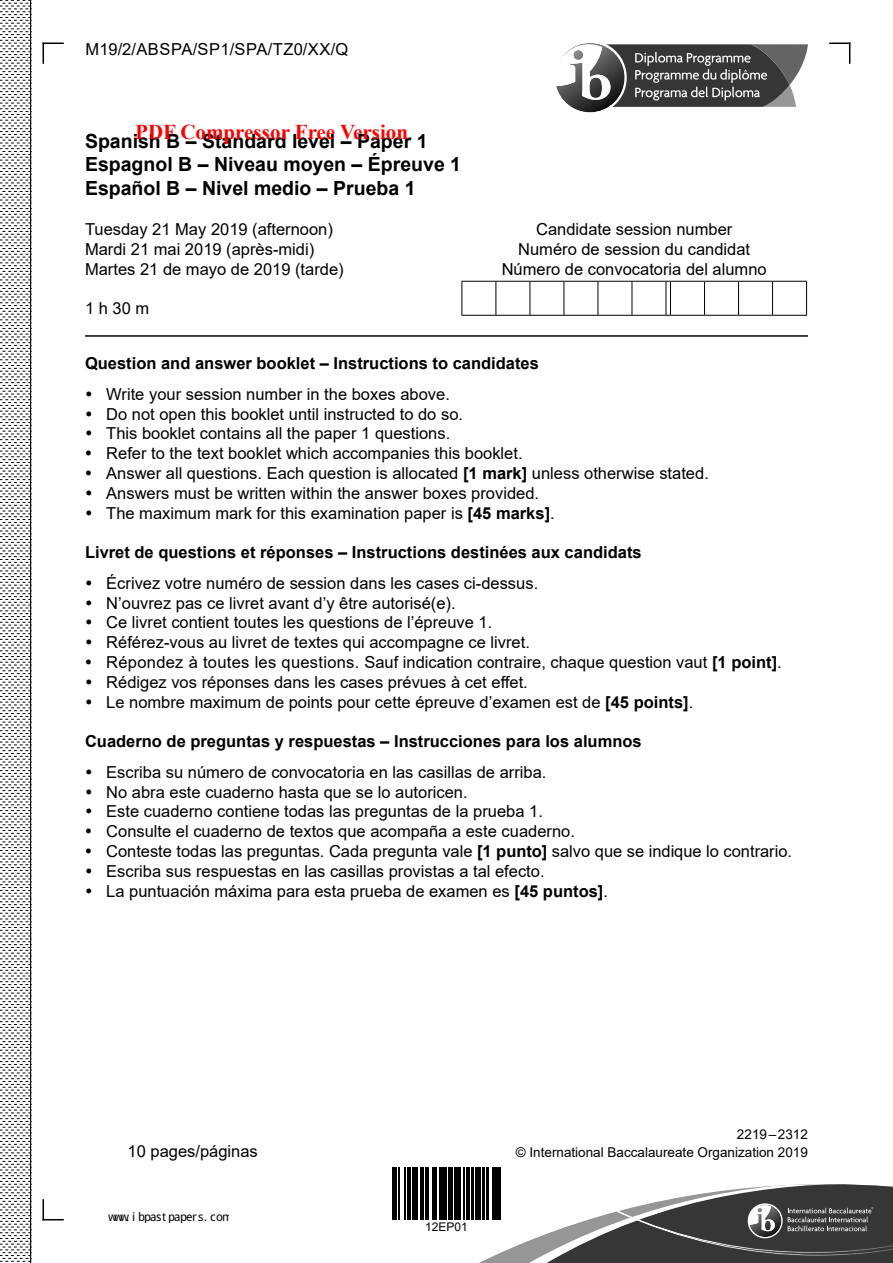
<style>
.page{position:relative;width:893px;height:1263px;background:#fff}
.page>*{position:absolute;margin:0;border:0;box-sizing:border-box;transform-origin:0 0}
.t1{font:700 21px "Times New Roman";color:#f00}
.t2{font:700 19.5px/23.4px "Arial";color:#000}
.t3{font:16.5px/19.8px "Arial";color:#000}
.t4{font:700 16.5px "Arial";color:#000}
.t5{font:16.5px "Arial";letter-spacing:.035em;color:#000}
.t6{font:13.5px "Arial";color:#000}
.t7{font:12px "Droid Sans Fallback";letter-spacing:-.08em;color:#000}
.t8{font:12px "Arial";color:#000}
.s1{font-weight:700}
</style>
<div class="page">
<hr style="left:392px;top:1167px;width:2px;height:52px;background:#000">
<hr style="left:395px;top:1167px;width:1px;height:52px;background:#000">
<hr style="left:399px;top:1167px;width:1px;height:52px;background:#000">
<hr style="left:404px;top:1167px;width:1px;height:52px;background:#000">
<hr style="left:407px;top:1167px;width:3px;height:52px;background:#000">
<hr style="left:413px;top:1167px;width:2px;height:52px;background:#000">
<hr style="left:416px;top:1167px;width:2px;height:52px;background:#000">
<hr style="left:420px;top:1167px;width:3px;height:52px;background:#000">
<hr style="left:425px;top:1167px;width:2px;height:52px;background:#000">
<hr style="left:428px;top:1167px;width:1px;height:52px;background:#000">
<hr style="left:432px;top:1167px;width:2px;height:52px;background:#000">
<hr style="left:435px;top:1167px;width:1px;height:52px;background:#000">
<hr style="left:439px;top:1167px;width:4px;height:52px;background:#000">
<hr style="left:444px;top:1167px;width:3px;height:52px;background:#000">
<hr style="left:448px;top:1167px;width:2px;height:52px;background:#000">
<hr style="left:451px;top:1167px;width:1px;height:52px;background:#000">
<hr style="left:455px;top:1167px;width:3px;height:52px;background:#000">
<hr style="left:459px;top:1167px;width:2px;height:52px;background:#000">
<hr style="left:463px;top:1167px;width:1px;height:52px;background:#000">
<hr style="left:466px;top:1167px;width:4px;height:52px;background:#000">
<hr style="left:472px;top:1167px;width:2px;height:52px;background:#000">
<hr style="left:475px;top:1167px;width:3px;height:52px;background:#000">
<hr style="left:479px;top:1167px;width:1px;height:52px;background:#000">
<hr style="left:483px;top:1167px;width:2px;height:52px;background:#000">
<hr style="left:487px;top:1167px;width:2px;height:52px;background:#000">
<hr style="left:492px;top:1167px;width:3px;height:52px;background:#000">
<hr style="left:497px;top:1167px;width:1px;height:52px;background:#000">
<hr style="left:499px;top:1167px;width:2px;height:52px;background:#000">
<hr style="left:85px;top:335px;width:723px;height:2px;background:#000">
<hr style="left:461px;top:281px;width:35px;height:1px;background:#000">
<hr style="left:461px;top:282px;width:1px;height:33px;background:#000">
<hr style="left:496px;top:281px;width:34px;height:1px;background:#000">
<hr style="left:495px;top:282px;width:1px;height:33px;background:#000">
<hr style="left:530px;top:281px;width:34px;height:1px;background:#000">
<hr style="left:530px;top:282px;width:1px;height:33px;background:#000">
<hr style="left:564px;top:281px;width:34px;height:1px;background:#000">
<hr style="left:564px;top:282px;width:1px;height:33px;background:#000">
<hr style="left:598px;top:281px;width:34px;height:1px;background:#000">
<hr style="left:598px;top:282px;width:1px;height:33px;background:#000">
<hr style="left:632px;top:281px;width:34px;height:1px;background:#000">
<hr style="left:632px;top:282px;width:1px;height:33px;background:#000">
<hr style="left:666px;top:282px;width:1px;height:33px;background:#000">
<hr style="left:670px;top:281px;width:34px;height:1px;background:#000">
<hr style="left:670px;top:282px;width:1px;height:33px;background:#000">
<hr style="left:704px;top:281px;width:34px;height:1px;background:#000">
<hr style="left:704px;top:282px;width:1px;height:33px;background:#000">
<hr style="left:738px;top:281px;width:34px;height:1px;background:#000">
<hr style="left:738px;top:282px;width:1px;height:33px;background:#000">
<hr style="left:772px;top:281px;width:35px;height:1px;background:#000">
<hr style="left:772px;top:282px;width:1px;height:33px;background:#000">
<hr style="left:806px;top:282px;width:1px;height:33px;background:#000">
<hr style="left:461px;top:315px;width:35px;height:1px;background:#000">
<hr style="left:496px;top:315px;width:34px;height:1px;background:#000">
<hr style="left:530px;top:315px;width:34px;height:1px;background:#000">
<hr style="left:564px;top:315px;width:34px;height:1px;background:#000">
<hr style="left:598px;top:315px;width:34px;height:1px;background:#000">
<hr style="left:632px;top:315px;width:34px;height:1px;background:#000">
<hr style="left:670px;top:315px;width:34px;height:1px;background:#000">
<hr style="left:704px;top:315px;width:34px;height:1px;background:#000">
<hr style="left:738px;top:315px;width:34px;height:1px;background:#000">
<hr style="left:772px;top:315px;width:35px;height:1px;background:#000">
<svg style="left:43px;top:43px;width:21px;height:21px"></svg>
<svg style="left:43px;top:1199px;width:21px;height:21px"></svg>
<svg style="left:829px;top:43px;width:21px;height:21px"></svg>
<hr style="left:30px;top:0;width:1px;height:1263px;background:#000">
<svg style="left:0;top:0;width:30px;height:1262px"></svg>
<svg style="left:556px;top:43px;width:252px;height:69px"></svg>
<svg style="left:477px;top:1184px;width:416px;height:79px"></svg>
<p class="t5" style="left:85px;top:43px;width:265px">M19/2/ABSPA/SP1/SPA/TZ0/XX/Q</p>
<p class="t1" style="left:135px;top:125px;width:275px">PDF Compressor Free Version</p>
<p class="t2" style="left:85px;top:131px;width:378px">Spanish B – Standard level – Paper 1<br>Espagnol B – Niveau moyen – Épreuve 1<br>Español B – Nivel medio – Prueba 1</p>
<p class="t3" style="left:85px;top:221px;width:260px">Tuesday 21 May 2019 (afternoon)<br>Mardi 21 mai 2019 (après-midi)<br>Martes 21 de mayo de 2019 (tarde)</p>
<p class="t3" style="left:85px;top:300px;width:66px">1 h 30 m</p>
<p class="t3" style="left:502px;top:221px;width:267px;text-align:center">Candidate session number<br>Numéro de session du candidat<br>Número de convocatoria del alumno</p>
<p class="t4" style="left:85px;top:357px;width:455px">Question and answer booklet – Instructions to candidates</p>
<p class="t3" style="left:106px;top:386px;width:604px">Write your session number in the boxes above.<br>Do not open this booklet until instructed to do so.<br>This booklet contains all the paper 1 questions.<br>Refer to the text booklet which accompanies this booklet.<br>Answer all questions. Each question is allocated <span class="s1">[1 mark]</span> unless otherwise stated.<br>Answers must be written within the answer boxes provided.<br>The maximum mark for this examination paper is <span class="s1">[45 marks]</span>.</p>
<p class="t4" style="left:85px;top:546px;width:558px">Livret de questions et réponses – Instructions destinées aux candidats</p>
<p class="t3" style="left:106px;top:575px;width:677px">Écrivez votre numéro de session dans les cases ci-dessus.<br>N’ouvrez pas ce livret avant d’y être autorisé(e).<br>Ce livret contient toutes les questions de l’épreuve 1.<br>Référez-vous au livret de textes qui accompagne ce livret.<br>Répondez à toutes les questions. Sauf indication contraire, chaque question vaut <span class="s1">[1 point]</span>.<br>Rédigez vos réponses dans les cases prévues à cet effet.<br>Le nombre maximum de points pour cette épreuve d’examen est de <span class="s1">[45 points]</span>.</p>
<p class="t4" style="left:85px;top:735px;width:558px">Cuaderno de preguntas y respuestas – Instrucciones para los alumnos</p>
<p class="t3" style="left:106px;top:764px;width:687px">Escriba su número de convocatoria en las casillas de arriba.<br>No abra este cuaderno hasta que se lo autoricen.<br>Este cuaderno contiene todas las preguntas de la prueba 1.<br>Consulte el cuaderno de textos que acompaña a este cuaderno.<br>Conteste todas las preguntas. Cada pregunta vale <span class="s1">[1 punto]</span> salvo que se indique lo contrario.<br>Escriba sus respuestas en las casillas provistas a tal efecto.<br>La puntuación máxima para esta prueba de examen es <span class="s1">[45 puntos]</span>.</p>
<p class="t3" style="left:128px;top:1142px;width:132px">10 pages/páginas</p>
<p class="t7" style="left:108px;top:1208px;width:126px">www. i bpast papers. com</p>
<p class="t8" style="left:425px;top:1222px;width:44px">12EP01</p>
<p class="t6" style="left:737px;top:1129px;width:72px">2219 – 2312</p>
<p class="t6" style="left:516px;top:1147px;width:294px">© International Baccalaureate Organization 2019</p>
</div>
